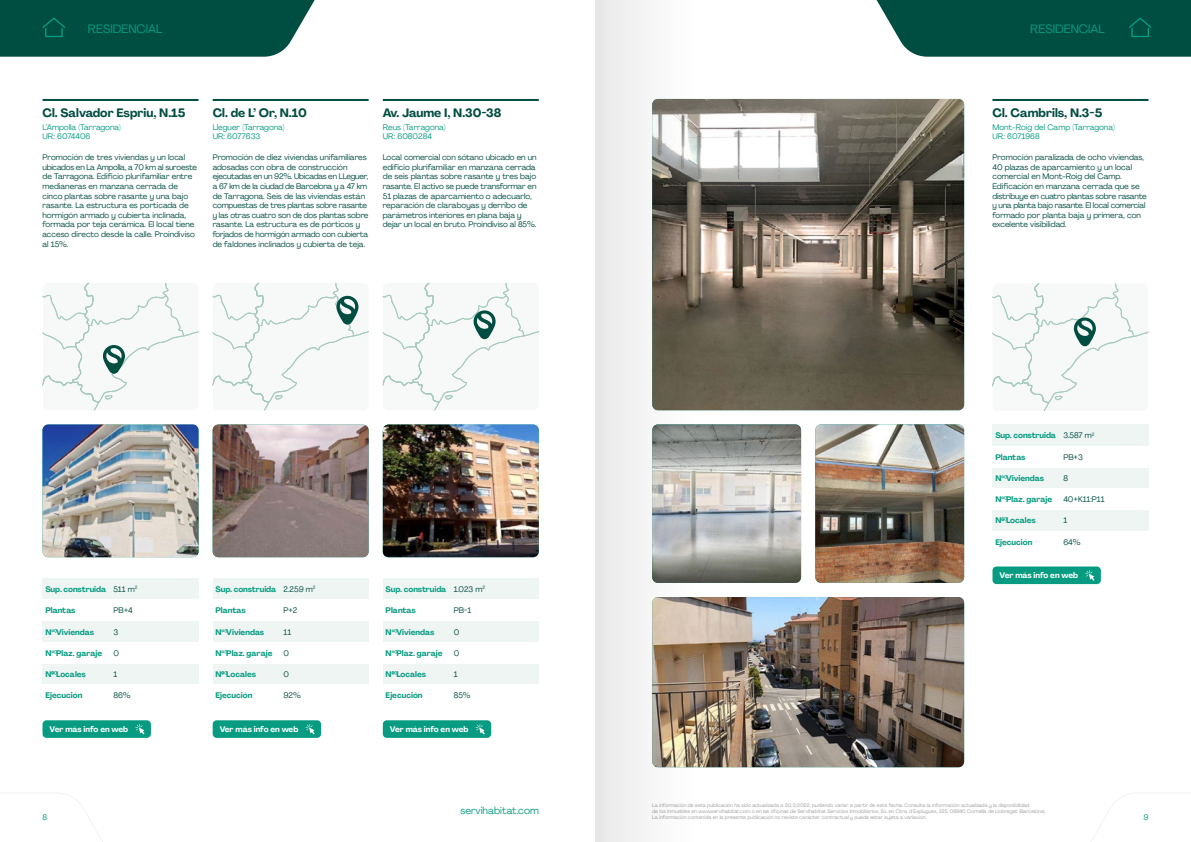
<style>
.page{position:relative;width:1191px;height:842px;background:#fff}
.page>*{position:absolute;margin:0;border:0;box-sizing:border-box;transform-origin:0 0}
.t1{font:700 12px "Agrandir";color:#004d41}
.t2{font:12px "Agrandir";color:#079c81}
.t3{font:10px "Agrandir";color:#079c81}
.t4{font:8px/9.6px "Agrandir";color:#004d41}
.t5{font:8px/9.6px "Agrandir";letter-spacing:-.02em;color:#004d41}
.t6{font:700 8px "Agrandir";color:#079c81}
.t7{font:8px/9.6px "Agrandir";color:#079c81}
.t8{font:700 8px "Agrandir";letter-spacing:-.005em;color:#fff}
.t9{font:5px/6px "Agrandir";color:#9d9d9c}
</style>
<div class="page">
<svg style="left:1091px;top:793px;width:43px;height:49px"></svg>
<svg style="left:876px;top:0;width:315px;height:57px;background:#0f584d"></svg>
<svg style="left:60px;top:793px;width:43px;height:49px"></svg>
<svg style="left:0;top:0;width:315px;height:57px;background:#0f584c"></svg>
<img style="left:694px;top:597px;width:270px;height:170px">
<img style="left:694px;top:424px;width:107px;height:159px">
<img style="left:815px;top:424px;width:149px;height:159px">
<img style="left:694px;top:99px;width:270px;height:311px">
<div style="left:992px;top:566px;width:108px;height:18px;background:#079c81;border-radius:4px"></div>
<svg style="left:1085px;top:570px;width:9px;height:11px"></svg>
<hr style="left:992px;top:99px;width:156px;height:2px;background:#004d41">
<div style="left:992px;top:467px;width:71px;height:21px;background:#eff5f3"></div>
<div style="left:992px;top:510px;width:71px;height:21px;background:#eff5f3"></div>
<div style="left:992px;top:425px;width:71px;height:21px;background:#eff5f3"></div>
<div style="left:1063px;top:467px;width:85px;height:21px;background:#eff5f3"></div>
<div style="left:1063px;top:510px;width:85px;height:21px;background:#eff5f3"></div>
<div style="left:1063px;top:425px;width:85px;height:21px;background:#eff5f3"></div>
<img style="left:43px;top:424px;width:155px;height:133px">
<hr style="left:43px;top:99px;width:155px;height:2px;background:#004d41">
<div style="left:43px;top:720px;width:108px;height:18px;background:#079c81;border-radius:4px"></div>
<svg style="left:135px;top:724px;width:9px;height:10px"></svg>
<div style="left:43px;top:621px;width:70px;height:21px;background:#eff5f3"></div>
<div style="left:43px;top:663px;width:70px;height:22px;background:#eff5f3"></div>
<div style="left:43px;top:578px;width:70px;height:22px;background:#eff5f3"></div>
<div style="left:113px;top:621px;width:85px;height:21px;background:#eff5f3"></div>
<div style="left:113px;top:663px;width:85px;height:22px;background:#eff5f3"></div>
<div style="left:113px;top:578px;width:85px;height:22px;background:#eff5f3"></div>
<img style="left:213px;top:424px;width:156px;height:133px">
<hr style="left:213px;top:99px;width:156px;height:2px;background:#004d41">
<div style="left:213px;top:720px;width:108px;height:18px;background:#079c81;border-radius:4px"></div>
<svg style="left:305px;top:724px;width:9px;height:10px"></svg>
<div style="left:213px;top:621px;width:70px;height:21px;background:#eff5f3"></div>
<div style="left:213px;top:663px;width:70px;height:22px;background:#eff5f3"></div>
<div style="left:213px;top:578px;width:70px;height:22px;background:#eff5f3"></div>
<div style="left:283px;top:621px;width:86px;height:21px;background:#eff5f3"></div>
<div style="left:283px;top:663px;width:86px;height:22px;background:#eff5f3"></div>
<div style="left:283px;top:578px;width:86px;height:22px;background:#eff5f3"></div>
<img style="left:383px;top:424px;width:156px;height:133px">
<hr style="left:383px;top:99px;width:156px;height:2px;background:#004d41">
<div style="left:383px;top:720px;width:108px;height:18px;background:#079c81;border-radius:4px"></div>
<svg style="left:475px;top:724px;width:10px;height:10px"></svg>
<div style="left:383px;top:621px;width:71px;height:21px;background:#eff5f3"></div>
<div style="left:383px;top:663px;width:71px;height:22px;background:#eff5f3"></div>
<div style="left:383px;top:578px;width:71px;height:22px;background:#eff5f3"></div>
<div style="left:454px;top:621px;width:85px;height:21px;background:#eff5f3"></div>
<div style="left:454px;top:663px;width:85px;height:22px;background:#eff5f3"></div>
<div style="left:454px;top:578px;width:85px;height:22px;background:#eff5f3"></div>
<svg style="left:992px;top:283px;width:156px;height:128px"></svg>
<svg style="left:43px;top:283px;width:155px;height:127px"></svg>
<svg style="left:213px;top:283px;width:156px;height:127px"></svg>
<svg style="left:383px;top:283px;width:156px;height:127px"></svg>
<svg style="left:595px;top:0;width:99px;height:842px"></svg>
<h1 class="t2" style="left:88px;top:22px;width:76px">RESIDENCIAL</h1>
<h1 class="t2" style="left:1030px;top:22px;width:76px">RESIDENCIAL</h1>
<h1 class="t1" style="left:43px;top:105px;width:144px">Cl. Salvador Espriu, N.15</h1>
<p class="t7" style="left:43px;top:122px;width:80px">L’Ampolla (Tarragona)<br>UR: 6074406</p>
<p class="t4" style="left:43px;top:152px;width:156px">Promoción de tres viviendas y un local ubicados en La Ampolla, a 70 km al suroeste de Tarragona. Edificio plurifamiliar entre medianeras en manzana cerrada de cinco plantas sobre rasante y una bajo rasante. La estructura es porticada de hormigón armado y cubierta inclinada, formada por teja cerámica. El local tiene acceso directo desde la calle. Proindiviso al 15%.</p>
<h1 class="t1" style="left:213px;top:105px;width:96px">Cl. de L’ Or, N.10</h1>
<p class="t7" style="left:213px;top:122px;width:74px">Lleguer (Tarragona)<br>UR: 6077633</p>
<p class="t5" style="left:213px;top:152px;width:157px">Promoción de diez viviendas unifamiliares adosadas con obra de construcción ejecutadas en un 92%. Ubicadas en LLeguer, a 67 km de la ciudad de Barcelona y a 47 km de Tarragona. Seis de las viviendas están compuestas de tres plantas sobre rasante y las otras cuatro son de dos plantas sobre rasante. La estructura es de pórticos y forjados de hormigón armado con cubierta de faldones inclinados y cubierta de teja.</p>
<h1 class="t1" style="left:383px;top:105px;width:120px">Av. Jaume I, N.30-38</h1>
<p class="t7" style="left:383px;top:122px;width:64px">Reus (Tarragona)<br>UR: 6080284</p>
<p class="t4" style="left:383px;top:152px;width:155px">Local comercial con sótano ubicado en un edificio plurifamiliar en manzana cerrada de seis plantas sobre rasante y tres bajo rasante. El activo se puede transformar en 51 plazas de aparcamiento o adecuarlo, reparación de claraboyas y derribo de parámetros interiores en plana baja y dejar un local en bruto. Proindiviso al 85%.</p>
<h1 class="t1" style="left:992px;top:105px;width:111px">Cl. Cambrils, N.3-5</h1>
<p class="t7" style="left:992px;top:122px;width:124px">Mont-Roig del Camp (Tarragona)<br>UR: 6071968</p>
<p class="t4" style="left:992px;top:152px;width:156px">Promoción paralizada de ocho viviendas, 40 plazas de aparcamiento y un local comercial en Mont-Roig del Camp.<br>Edificación en manzana cerrada que se distribuye en cuatro plantas sobre rasante y una planta bajo rasante. El local comercial formado por planta baja y primera, con excelente visibilidad.</p>
<p class="t4" style="left:1063px;top:431px;width:33px">3.587 m<sup>2</sup></p>
<p class="t6" style="left:995px;top:430px;width:62px">Sup. construida</p>
<p class="t6" style="left:995px;top:452px;width:32px">Plantas</p>
<p class="t4" style="left:1063px;top:452px;width:21px">PB+3</p>
<p class="t6" style="left:995px;top:473px;width:50px">N<sup>o</sup>º Viviendas</p>
<p class="t6" style="left:995px;top:515px;width:42px">Nº<sup>o</sup>º Locales</p>
<p class="t6" style="left:995px;top:494px;width:58px">N<sup>o</sup>º Plaz. garaje</p>
<p class="t6" style="left:995px;top:537px;width:38px">Ejecución</p>
<p class="t4" style="left:1063px;top:473px;width:6px">8</p>
<p class="t4" style="left:1063px;top:516px;width:5px">1</p>
<p class="t4" style="left:1063px;top:494px;width:43px">40+K11:P11</p>
<p class="t4" style="left:1063px;top:537px;width:19px">64%</p>
<p class="t8" style="left:999px;top:570px;width:80px">Ver más info en web</p>
<p class="t4" style="left:113px;top:584px;width:26px">511 m<sup>2</sup></p>
<p class="t6" style="left:45px;top:584px;width:62px">Sup. construida</p>
<p class="t4" style="left:283px;top:584px;width:34px">2.259 m<sup>2</sup></p>
<p class="t6" style="left:215px;top:584px;width:62px">Sup. construida</p>
<p class="t4" style="left:454px;top:584px;width:33px">1.023 m<sup>2</sup></p>
<p class="t6" style="left:386px;top:584px;width:62px">Sup. construida</p>
<p class="t6" style="left:45px;top:605px;width:32px">Plantas</p>
<p class="t4" style="left:113px;top:606px;width:21px">PB+4</p>
<p class="t6" style="left:215px;top:605px;width:32px">Plantas</p>
<p class="t4" style="left:283px;top:606px;width:15px">P+2</p>
<p class="t6" style="left:386px;top:605px;width:32px">Plantas</p>
<p class="t4" style="left:454px;top:606px;width:19px">PB-1</p>
<p class="t6" style="left:45px;top:627px;width:50px">N<sup>o</sup>º Viviendas</p>
<p class="t6" style="left:45px;top:669px;width:42px">Nº<sup>o</sup>º Locales</p>
<p class="t6" style="left:45px;top:648px;width:58px">N<sup>o</sup>º Plaz. garaje</p>
<p class="t6" style="left:45px;top:690px;width:38px">Ejecución</p>
<p class="t4" style="left:113px;top:627px;width:6px">3</p>
<p class="t4" style="left:113px;top:669px;width:5px">1</p>
<p class="t4" style="left:113px;top:648px;width:7px">0</p>
<p class="t4" style="left:113px;top:691px;width:19px">86%</p>
<p class="t6" style="left:215px;top:627px;width:50px">N<sup>o</sup>º Viviendas</p>
<p class="t6" style="left:215px;top:669px;width:42px">Nº<sup>o</sup>º Locales</p>
<p class="t6" style="left:215px;top:648px;width:58px">N<sup>o</sup>º Plaz. garaje</p>
<p class="t6" style="left:215px;top:690px;width:38px">Ejecución</p>
<p class="t4" style="left:283px;top:627px;width:9px">11</p>
<p class="t4" style="left:283px;top:669px;width:7px">0</p>
<p class="t4" style="left:283px;top:648px;width:7px">0</p>
<p class="t4" style="left:283px;top:691px;width:19px">92%</p>
<p class="t6" style="left:386px;top:627px;width:50px">N<sup>o</sup>º Viviendas</p>
<p class="t6" style="left:386px;top:669px;width:42px">Nº<sup>o</sup>º Locales</p>
<p class="t6" style="left:386px;top:648px;width:58px">N<sup>o</sup>º Plaz. garaje</p>
<p class="t6" style="left:386px;top:690px;width:38px">Ejecución</p>
<p class="t4" style="left:454px;top:627px;width:7px">0</p>
<p class="t4" style="left:454px;top:669px;width:5px">1</p>
<p class="t4" style="left:454px;top:648px;width:7px">0</p>
<p class="t4" style="left:454px;top:691px;width:18px">85%</p>
<p class="t8" style="left:50px;top:724px;width:80px">Ver más info en web</p>
<p class="t8" style="left:220px;top:724px;width:80px">Ver más info en web</p>
<p class="t8" style="left:390px;top:724px;width:80px">Ver más info en web</p>
<p class="t7" style="left:43px;top:813px;width:6px">8</p>
<p class="t3" style="left:460px;top:804px;width:80px">servihabitat.com</p>
<p class="t9" style="left:652px;top:802px;width:395px">La información de esta publicación ha sido actualizada a 30/3/2022, pudiendo variar a partir de esta fecha. Consulta la información actualizada y la disponibilidad<br>de los inmuebles en www.servihabitat.com o en las oficinas de Servihabitat Servicios Inmobiliarios, S.L en Ctra. d’Esplugues, 225, 08940 Cornellá de Llobregat (Barcelona).<br>La información contenida en la presente publicación no reviste carácter contractual y puede estar sujeta a variación.</p>
<p class="t7" style="left:1143px;top:813px;width:7px">9</p>
</div>
